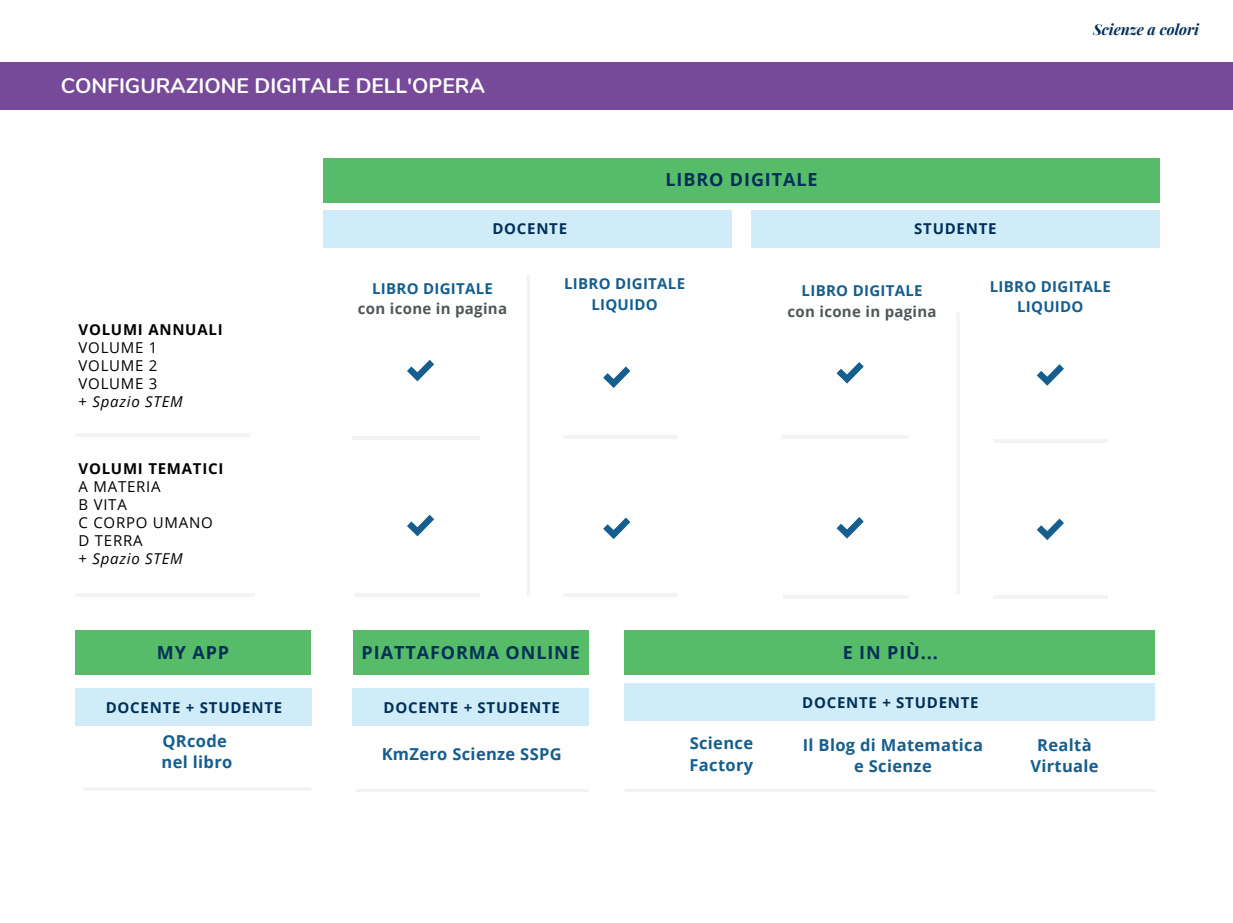
<style>
.page{position:relative;width:1233px;height:923px;background:#fff}
.page>*{position:absolute;margin:0;border:0;box-sizing:border-box;transform-origin:0 0}
.t1{font:700 21px "Nunito";color:#fff}
.t2{font:700 18px "Open Sans";letter-spacing:.05em;color:#003057}
.t3{font:700 16.5px/21.5px "Open Sans";letter-spacing:.02em;color:#155e8e}
.t4{font:15px/18px "Open Sans";letter-spacing:.05em;color:#000}
.t5{font:700 15px/20.2px "Open Sans";letter-spacing:.02em;color:#155e8e;text-align:center}
.t6{font:700 15px "Open Sans";letter-spacing:.05em;color:#003057}
.t7{font:700 15px "Open Sans";letter-spacing:.02em;color:#505759}
.t8{font:700 15px "Open Sans";letter-spacing:.05em;color:#000}
.t9{font:italic 700 15px "Playfair Display";color:#003057}
.s1{font-style:italic}
</style>
<div class="page">
<div style="left:0;top:62px;width:1233px;height:47px;background:#764a98"></div>
<div style="left:323px;top:210px;width:409px;height:37px;background:#d0ecf8"></div>
<div style="left:323px;top:158px;width:836px;height:44px;background:#57bc69"></div>
<hr style="left:353px;top:436px;width:141px;height:4px;background:#f3f3f3">
<hr style="left:354px;top:593px;width:141px;height:3px;background:#505759">
<hr style="left:75px;top:432px;width:175px;height:4px;background:#f3f3f3">
<hr style="left:75px;top:593px;width:179px;height:4px;background:#f3f3f3">
<hr style="left:539px;top:436px;width:142px;height:3px;background:#505759">
<hr style="left:542px;top:593px;width:142px;height:3px;background:#505759">
<div style="left:751px;top:210px;width:409px;height:37px;background:#d0ecf8"></div>
<div style="left:494px;top:275px;width:69px;height:461px;background:#fff"></div>
<div style="left:480px;top:317px;width:39px;height:419px;background:#fff"></div>
<svg style="left:407px;top:360px;width:27px;height:21px"></svg>
<svg style="left:407px;top:515px;width:27px;height:21px"></svg>
<hr style="left:527px;top:274px;width:3px;height:322px;background:#505759">
<div style="left:678px;top:340px;width:76px;height:396px;background:#fff"></div>
<hr style="left:83px;top:787px;width:228px;height:3px;background:#505759">
<hr style="left:356px;top:788px;width:233px;height:4px;background:#f3f3f3">
<div style="left:353px;top:631px;width:236px;height:43px;background:#57bc69"></div>
<div style="left:625px;top:631px;width:530px;height:43px;background:#57bc69"></div>
<div style="left:353px;top:688px;width:236px;height:37px;background:#d0ecf8"></div>
<div style="left:625px;top:683px;width:530px;height:38px;background:#d0ecf8"></div>
<hr style="left:625px;top:788px;width:531px;height:4px;background:#f3f3f3">
<hr style="left:782px;top:436px;width:142px;height:3px;background:#505759">
<hr style="left:783px;top:595px;width:142px;height:3px;background:#505759">
<hr style="left:969px;top:439px;width:141px;height:3px;background:#505759">
<hr style="left:972px;top:595px;width:141px;height:3px;background:#505759">
<div style="left:923px;top:312px;width:70px;height:306px;background:#fff"></div>
<div style="left:910px;top:319px;width:39px;height:296px;background:#fff"></div>
<svg style="left:837px;top:362px;width:27px;height:21px"></svg>
<svg style="left:837px;top:517px;width:27px;height:21px"></svg>
<hr style="left:956px;top:312px;width:4px;height:282px;background:#f6f6f6">
<div style="left:1108px;top:342px;width:76px;height:273px;background:#fff"></div>
<svg style="left:1037px;top:364px;width:27px;height:21px"></svg>
<svg style="left:1037px;top:518px;width:27px;height:22px"></svg>
<svg style="left:603px;top:366px;width:27px;height:22px"></svg>
<svg style="left:603px;top:517px;width:27px;height:22px"></svg>
<div style="left:75px;top:631px;width:236px;height:43px;background:#57bc69"></div>
<div style="left:75px;top:688px;width:236px;height:37px;background:#d0ecf8"></div>
<p class="t1" style="left:61px;top:72px;width:426px">CONFIGURAZIONE DIGITALE DELL'OPERA</p>
<p class="t2" style="left:665px;top:167px;width:154px">LIBRO DIGITALE</p>
<p class="t6" style="left:492px;top:218px;width:76px">DOCENTE</p>
<p class="t6" style="left:914px;top:218px;width:84px">STUDENTE</p>
<p class="t9" style="left:1093px;top:19px;width:107px">Scienze a colori</p>
<p class="t8" style="left:79px;top:319px;width:146px">VOLUMI ANNUALI</p>
<p class="t4" style="left:79px;top:338px;width:106px">VOLUME 1<br>VOLUME 2<br>VOLUME 3<br>+ <span class="s1">Spazio STEM</span></p>
<p class="t8" style="left:79px;top:458px;width:146px">VOLUMI TEMATICI</p>
<p class="t4" style="left:79px;top:477px;width:136px">A MATERIA<br>B VITA<br>C CORPO UMANO<br>D TERRA<br>+ <span class="s1">Spazio STEM</span></p>
<p class="t2" style="left:157px;top:639px;width:74px">MY APP</p>
<p class="t6" style="left:106px;top:696px;width:178px">DOCENTE + STUDENTE</p>
<p class="t3" style="left:162px;top:729px;width:72px">QRcode nel libro</p>
<p class="t5" style="left:372px;top:278px;width:122px">LIBRO DIGITALE</p>
<p class="t7" style="left:358px;top:298px;width:151px">con icone in pagina</p>
<p class="t5" style="left:564px;top:273px;width:122px">LIBRO DIGITALE<br>LIQUIDO</p>
<p class="t5" style="left:802px;top:280px;width:122px">LIBRO DIGITALE</p>
<p class="t7" style="left:788px;top:300px;width:151px">con icone in pagina</p>
<p class="t5" style="left:990px;top:276px;width:122px">LIBRO DIGITALE<br>LIQUIDO</p>
<p class="t2" style="left:362px;top:639px;width:220px">PIATTAFORMA ONLINE</p>
<p class="t2" style="left:843px;top:639px;width:97px">E IN PIÙ...</p>
<p class="t6" style="left:384px;top:696px;width:178px">DOCENTE + STUDENTE</p>
<p class="t6" style="left:802px;top:692px;width:178px">DOCENTE + STUDENTE</p>
<p class="t3" style="left:382px;top:742px;width:182px">KmZero Scienze SSPG</p>
<p class="t3" style="left:690px;top:732px;width:65px">Science<br>Factory</p>
<p class="t3" style="left:803px;top:733px;width:182px;text-align:center">Il Blog di Matematica e Scienze</p>
<p class="t3" style="left:1030px;top:733px;width:70px;text-align:center">Realtà<br>Virtuale</p>
</div>
